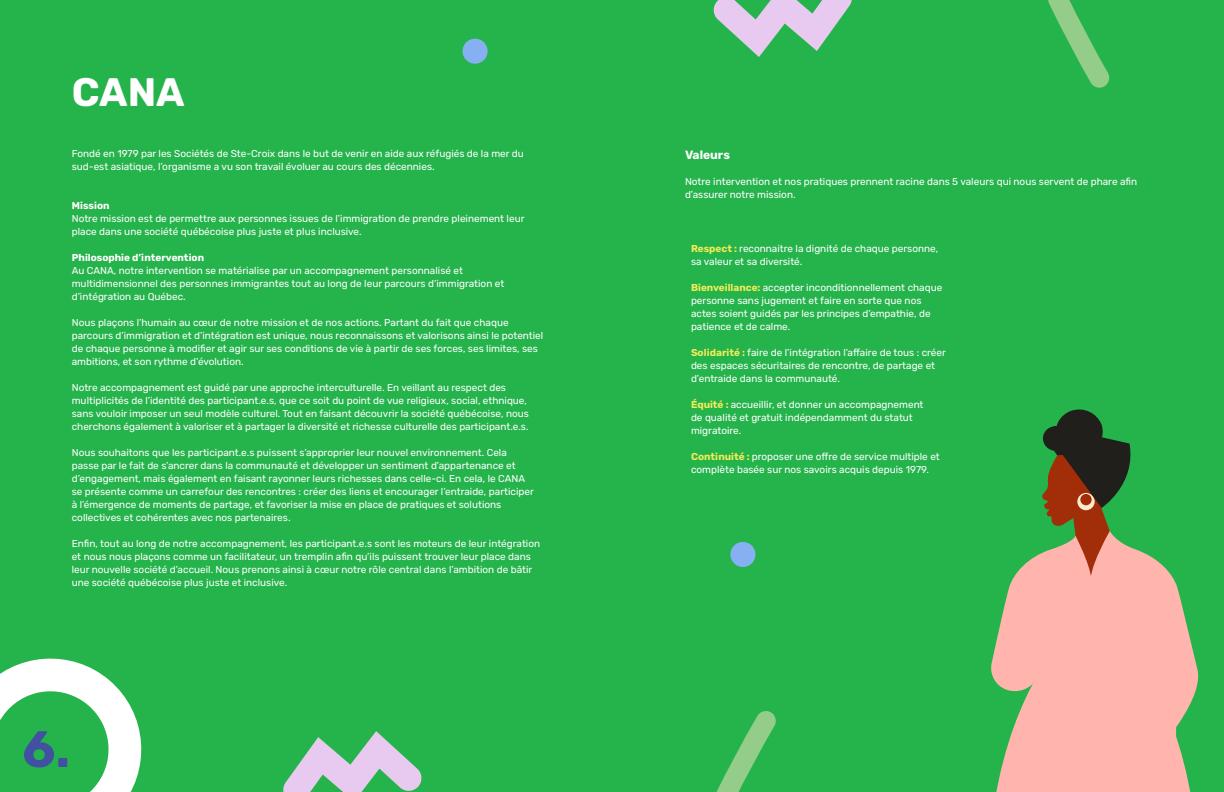
<style>
.page{position:relative;width:1224px;height:792px;background:#25b34b}
.page>*{position:absolute;margin:0;border:0;box-sizing:border-box;transform-origin:0 0}
.t1{font:700 51px "Rubik";color:#4250a2}
.t2{font:700 39.7px "Rubik";color:#fff}
.t3{font:700 12px "Rubik";color:#fff}
.t4{font:10px/13px "Rubik";color:#fff}
.t5{font:700 10px "Rubik";color:#fff}
.s1{font-weight:700;color:#f1eb58}
</style>
<div class="page">
<svg style="left:0;top:658px;width:142px;height:134px"></svg>
<svg style="left:991px;top:409px;width:208px;height:383px"></svg>
<svg style="left:1048px;top:0;width:62px;height:88px"></svg>
<svg style="left:716px;top:711px;width:60px;height:81px"></svg>
<svg style="left:283px;top:731px;width:139px;height:61px"></svg>
<svg style="left:713px;top:0;width:139px;height:57px"></svg>
<div style="left:463px;top:39px;width:25px;height:25px;background:#87b0f2;border-radius:50%"></div>
<div style="left:730px;top:542px;width:25px;height:25px;background:#87b0f2;border-radius:50%"></div>
<h2 class="t2" style="left:72px;top:70px;width:114px">CANA</h2>
<p class="t4" style="left:72px;top:147px;width:454px">Fondé en 1979 par les Sociétés de Ste-Croix dans le but de venir en aide aux réfugiés de la mer du sud-est asiatique, l’organisme a vu son travail évoluer au cours des décennies.</p>
<p class="t5" style="left:72px;top:200px;width:39px">Mission</p>
<p class="t4" style="left:72px;top:212px;width:454px">Notre mission est de permettre aux personnes issues de l’immigration de prendre pleinement leur place dans une société québécoise plus juste et plus inclusive.</p>
<p class="t5" style="left:72px;top:252px;width:134px">Philosophie d’intervention</p>
<p class="t4" style="left:72px;top:264px;width:434px">Au CANA, notre intervention se matérialise par un accompagnement personnalisé et multidimensionnel des personnes immigrantes tout au long de leur parcours d’immigration et d’intégration au Québec.</p>
<p class="t4" style="left:72px;top:316px;width:473px">Nous plaçons l’humain au cœur de notre mission et de nos actions. Partant du fait que chaque parcours d’immigration et d’intégration est unique, nous reconnaissons et valorisons ainsi le potentiel de chaque personne à modifier et agir sur ses conditions de vie à partir de ses forces, ses limites, ses ambitions, et son rythme d’évolution.</p>
<p class="t4" style="left:72px;top:381px;width:459px">Notre accompagnement est guidé par une approche interculturelle. En veillant au respect des multiplicités de l’identité des participant.e.s, que ce soit du point de vue religieux, social, ethnique, sans vouloir imposer un seul modèle culturel. Tout en faisant découvrir la société québécoise, nous cherchons également à valoriser et à partager la diversité et richesse culturelle des participant.e.s.</p>
<p class="t4" style="left:72px;top:446px;width:464px">Nous souhaitons que les participant.e.s puissent s’approprier leur nouvel environnement. Cela passe par le fait de s’ancrer dans la communauté et développer un sentiment d’appartenance et d’engagement, mais également en faisant rayonner leurs richesses dans celle-ci. En cela, le CANA se présente comme un carrefour des rencontres : créer des liens et encourager l’entraide, participer à l’émergence de moments de partage, et favoriser la mise en place de pratiques et solutions collectives et cohérentes avec nos partenaires.</p>
<p class="t4" style="left:72px;top:537px;width:470px">Enfin, tout au long de notre accompagnement, les participant.e.s sont les moteurs de leur intégration et nous nous plaçons comme un facilitateur, un tremplin afin qu’ils puissent trouver leur place dans leur nouvelle société d’accueil. Nous prenons ainsi à cœur notre rôle central dans l’ambition de bâtir une société québécoise plus juste et inclusive.</p>
<h1 class="t1" style="left:22px;top:721px;width:49px">6.</h1>
<p class="t3" style="left:685px;top:148px;width:47px">Valeurs</p>
<p class="t4" style="left:685px;top:175px;width:454px">Notre intervention et nos pratiques prennent racine dans 5 valeurs qui nous servent de phare afin d’assurer notre mission.</p>
<p class="t4" style="left:691px;top:242px;width:249px"><span class="s1">Respect :</span> reconnaitre la dignité de chaque personne, sa valeur et sa diversité.</p>
<p class="t4" style="left:691px;top:281px;width:253px"><span class="s1">Bienveillance:</span> accepter inconditionnellement chaque personne sans jugement et faire en sorte que nos actes soient guidés par les principes d’empathie, de patience et de calme.</p>
<p class="t4" style="left:691px;top:346px;width:256px"><span class="s1">Solidarité :</span> faire de l’intégration l’affaire de tous : créer des espaces sécuritaires de rencontre, de partage et d’entraide dans la communauté.</p>
<p class="t4" style="left:691px;top:398px;width:234px"><span class="s1">Équité :</span> accueillir, et donner un accompagnement de qualité et gratuit indépendamment du statut migratoire.</p>
<p class="t4" style="left:691px;top:450px;width:250px"><span class="s1">Continuité :</span> proposer une offre de service multiple et complète basée sur nos savoirs acquis depuis 1979.</p>
</div>
